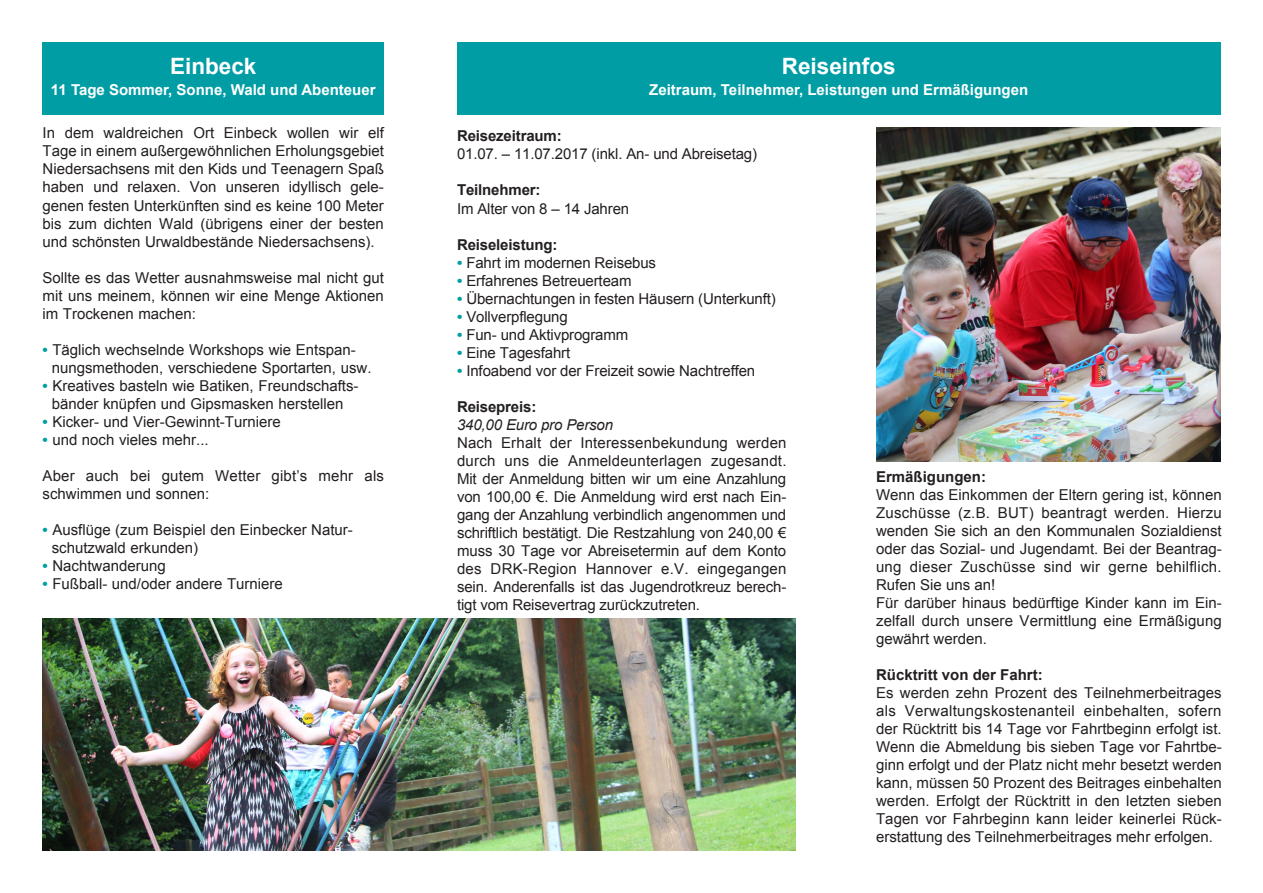
<style>
.page{position:relative;width:1263px;height:893px;background:#fff}
.page>*{position:absolute;margin:0;border:0;box-sizing:border-box;transform-origin:0 0}
.t1{font:700 22.5px "Arial";color:#fff}
.t2{font:15px/18px "Arial";color:#231f20;text-align:justify}
.t3{font:700 15px "Arial";letter-spacing:-.01em;color:#231f20}
.t4{font:700 15px "Arial";color:#fff}
.t5{font:italic 15px "Arial";letter-spacing:-.01em;color:#231f20}
.s1{font-weight:700;color:#009da5}
</style>
<div class="page">
<img style="left:43px;top:619px;width:752px;height:231px">
<img style="left:876px;top:128px;width:344px;height:333px">
<div style="left:43px;top:43px;width:341px;height:72px;background:#009da5"></div>
<div style="left:457px;top:43px;width:763px;height:72px;background:#009da5"></div>
<h1 class="t1" style="left:170px;top:51px;width:88px">Einbeck</h1>
<p class="t4" style="left:51px;top:80px;width:326px">11 Tage Sommer, Sonne, Wald und Abenteuer</p>
<p class="t2" style="left:43px;top:124px;width:343px">In dem waldreichen Ort Einbeck wollen wir elf Tage in einem außergewöhnlichen Erholungsgebiet Niedersachsens mit den Kids und Teenagern Spaß haben und relaxen. Von unseren idyllisch gele&shy;genen festen Unterkünften sind es keine 100 Meter bis zum dichten Wald (übrigens einer der besten und schönsten Urwaldbestände Niedersachsens).</p>
<p class="t2" style="left:43px;top:268px;width:343px">Sollte es das Wetter ausnahmsweise mal nicht gut mit uns meinem, können wir eine Menge Aktionen im Trockenen machen:</p>
<p class="t2" style="left:52px;top:340px;width:321px;text-indent:-9px"><span class="s1">•</span> Täglich wechselnde Workshops wie Entspan&shy;nungsmethoden, verschiedene Sportarten, usw.</p>
<p class="t2" style="left:43px;top:376px;width:318px;text-align:center"><span class="s1">•</span> Kreatives basteln wie Batiken, Freundschafts&shy;bänder knüpfen und Gipsmasken herstellen</p>
<p class="t2" style="left:43px;top:412px;width:240px"><span class="s1">•</span> Kicker- und Vier-Gewinnt-Turniere</p>
<p class="t2" style="left:43px;top:430px;width:168px"><span class="s1">•</span> und noch vieles mehr...</p>
<p class="t2" style="left:43px;top:466px;width:343px">Aber auch bei gutem Wetter gibt’s mehr als schwimmen und sonnen:</p>
<p class="t2" style="left:52px;top:520px;width:303px;text-indent:-9px"><span class="s1">•</span> Ausflüge (zum Beispiel den Einbecker Natur&shy;schutzwald erkunden)</p>
<p class="t2" style="left:43px;top:556px;width:125px"><span class="s1">•</span> Nachtwanderung</p>
<p class="t2" style="left:43px;top:574px;width:242px"><span class="s1">•</span> Fußball- und/oder andere Turniere</p>
<h1 class="t1" style="left:782px;top:51px;width:115px">Reiseinfos</h1>
<p class="t4" style="left:649px;top:80px;width:380px">Zeitraum, Teilnehmer, Leistungen und Ermäßigungen</p>
<p class="t3" style="left:457px;top:126px;width:106px">Reisezeitraum:</p>
<p class="t2" style="left:457px;top:145px;width:302px">01.07. – 11.07.2017 (inkl. An- und Abreisetag)</p>
<p class="t3" style="left:457px;top:180px;width:85px">Teilnehmer:</p>
<p class="t2" style="left:457px;top:199px;width:174px">Im Alter von 8 – 14 Jahren</p>
<p class="t3" style="left:457px;top:234px;width:102px">Reiseleistung:</p>
<p class="t2" style="left:457px;top:253px;width:201px"><span class="s1">•</span> Fahrt im modernen Reisebus</p>
<p class="t2" style="left:457px;top:271px;width:176px"><span class="s1">•</span> Erfahrenes Betreuerteam</p>
<p class="t2" style="left:457px;top:289px;width:320px"><span class="s1">•</span> Übernachtungen in festen Häusern (Unterkunft)</p>
<p class="t2" style="left:457px;top:307px;width:112px"><span class="s1">•</span> Vollverpflegung</p>
<p class="t2" style="left:457px;top:325px;width:173px"><span class="s1">•</span> Fun- und Aktivprogramm</p>
<p class="t2" style="left:457px;top:343px;width:115px"><span class="s1">•</span> Eine Tagesfahrt</p>
<p class="t2" style="left:457px;top:361px;width:300px"><span class="s1">•</span> Infoabend vor der Freizeit sowie Nachtreffen</p>
<p class="t3" style="left:457px;top:396px;width:81px">Reisepreis:</p>
<p class="t5" style="left:457px;top:415px;width:158px">340,00 Euro pro Person</p>
<p class="t2" style="left:457px;top:433px;width:331px">Nach Erhalt der Interessenbekundung werden durch uns die Anmeldeunterlagen zugesandt.<br>Mit der Anmeldung bitten wir um eine Anzahlung von 100,00 €. Die Anmeldung wird erst nach Ein&shy;gang der Anzahlung verbindlich angenommen und schriftlich bestätigt. Die Restzahlung von 240,00 € muss 30 Tage vor Abreisetermin auf dem Konto des DRK-Region Hannover e.V. eingegangen sein. Anderenfalls ist das Jugendrotkreuz berech&shy;tigt vom Reisevertrag zurückzutreten.</p>
<p class="t3" style="left:876px;top:467px;width:112px">Ermäßigungen:</p>
<p class="t2" style="left:876px;top:486px;width:347px;text-align:left">Wenn das Einkommen der Eltern gering ist, können Zuschüsse (z.B. BUT) beantragt werden. Hierzu wenden Sie sich an den Kommunalen Sozialdienst oder das Sozial- und Jugendamt. Bei der Beantrag&shy;ung dieser Zuschüsse sind wir gerne behilflich.<br>Rufen Sie uns an!<br>Für darüber hinaus bedürftige Kinder kann im Ein&shy;zelfall durch unsere Vermittlung eine Ermäßigung gewährt werden.</p>
<p class="t3" style="left:876px;top:665px;width:168px">Rücktritt von der Fahrt:</p>
<p class="t2" style="left:876px;top:684px;width:347px">Es werden zehn Prozent des Teilnehmerbeitrages als Verwaltungskostenanteil einbehalten, sofern der Rücktritt bis 14 Tage vor Fahrtbeginn erfolgt ist.<br>Wenn die Abmeldung bis sieben Tage vor Fahrtbe&shy;ginn erfolgt und der Platz nicht mehr besetzt werden kann, müssen 50 Prozent des Beitrages einbehalten werden. Erfolgt der Rücktritt in den letzten sieben Tagen vor Fahrbeginn kann leider keinerlei Rück&shy;erstattung des Teilnehmerbeitrages mehr erfolgen.</p>
</div>
